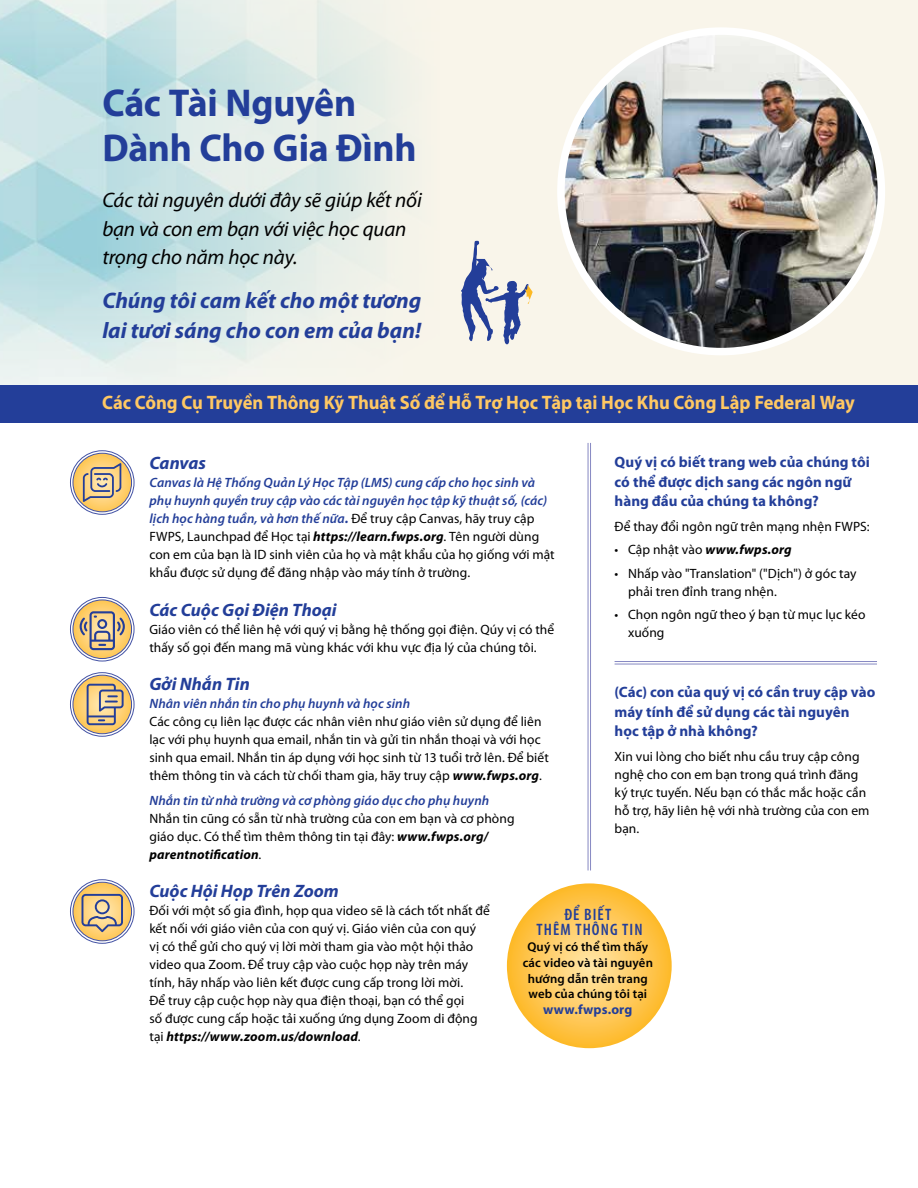
<style>
.page{position:relative;width:918px;height:1188px;background:#fff}
.page>*{position:absolute;margin:0;border:0;box-sizing:border-box;transform-origin:0 0}
.t1{font:700 39px/45px "Myriad Pro";letter-spacing:-.01em;color:#233e99}
.t2{font:italic 700 22.5px/30px "Myriad Pro";color:#233e99}
.t3{font:italic 21px/28.5px "Myriad Pro";letter-spacing:-.01em;color:#000}
.t4{font:700 19.5px "Myriad Pro";letter-spacing:-.005em;color:#ffc863;scale:.95 1}
.t5{font:italic 700 18px "Myriad Pro";color:#233e99}
.t6{font:600 condensed 16.65px/15.8px "Myriad Pro";letter-spacing:.065em;color:#233e99;text-align:center}
.t7{font:700 15px/19.5px "Myriad Pro";letter-spacing:.005em;color:#233e99}
.t8{font:13.5px/18px "Myriad Pro";letter-spacing:.005em;color:#000}
.t9{font:italic 600 13.5px "Myriad Pro";letter-spacing:.005em;color:#233e99}
.t10{font:italic 700 13.5px "Myriad Pro";letter-spacing:.01em;color:#000}
.t11{font:700 13.5px "Myriad Pro";letter-spacing:.01em;color:#233e99}
.t12{font:600 12.75px/15.8px "Myriad Pro";letter-spacing:.01em;color:#000;text-align:center}
.s1{font-weight:400;font-style:normal}
.s2{font-weight:600;font-style:italic;color:#233e99}
.s3{font-weight:700;font-style:italic;color:#233e99}
.s4{font-weight:700;font-style:italic}
</style>
<div class="page">
<hr style="left:917px;top:387px;width:1px;height:801px;background:#f9f5ea">
<div style="left:0;top:0;width:918px;height:387px;background:#f9f5ea"></div>
<img style="left:0;top:0;width:692px;height:385px">
<hr style="left:590px;top:443px;width:1px;height:427px;background:#8688c2">
<hr style="left:588px;top:443px;width:1px;height:427px;background:#8688c2">
<div style="left:0;top:385px;width:918px;height:38px;background:#233e99"></div>
<svg style="left:507px;top:883px;width:165px;height:165px;background:#fec857"></svg>
<hr style="left:615px;top:664px;width:262px;height:1px;background:#8688c2">
<hr style="left:615px;top:661px;width:262px;height:1px;background:#8688c2">
<svg style="left:461px;top:240px;width:72px;height:105px"></svg>
<svg style="left:73px;top:675px;width:59px;height:59px"></svg>
<div style="left:70px;top:672px;width:64px;height:65px;border:1px solid #4352a4;border-radius:50%"></div>
<div style="left:73px;top:675px;width:59px;height:59px;border:1px solid #4352a4;border-radius:50%"></div>
<svg style="left:87px;top:684px;width:37px;height:41px;background:#bda98c"></svg>
<svg style="left:73px;top:882px;width:59px;height:59px"></svg>
<div style="left:70px;top:879px;width:64px;height:65px;border:1px solid #4352a4;border-radius:50%"></div>
<div style="left:73px;top:882px;width:59px;height:59px;border:1px solid #4352a4;border-radius:50%"></div>
<svg style="left:82px;top:894px;width:41px;height:38px;background:#c5af8b"></svg>
<svg style="left:73px;top:600px;width:59px;height:59px"></svg>
<div style="left:70px;top:597px;width:64px;height:64px;border:1px solid #4352a4;border-radius:50%"></div>
<div style="left:73px;top:600px;width:59px;height:59px;border:1px solid #4352a4;border-radius:50%"></div>
<svg style="left:80px;top:611px;width:45px;height:39px;background:#baa688"></svg>
<svg style="left:73px;top:453px;width:59px;height:59px"></svg>
<div style="left:70px;top:450px;width:64px;height:65px;border:1px solid #4352a4;border-radius:50%"></div>
<div style="left:73px;top:453px;width:59px;height:59px;border:1px solid #4352a4;border-radius:50%"></div>
<svg style="left:83px;top:463px;width:38px;height:39px"></svg>
<img style="left:561px;top:31px;width:320px;height:321px;border-radius:160px">
<div style="left:557px;top:27px;width:328px;height:328px;border:8px solid #fff;border-radius:50%"></div>
<h1 class="t1" style="left:102px;top:79px;width:316px">Các Tài Nguyên<br>Dành Cho Gia Đình</h1>
<h3 class="t3" style="left:102px;top:186px;width:321px">Các tài nguyên dưới đây sẽ giúp kết nối bạn và con em bạn với việc học quan trọng cho năm học này.</h3>
<h2 class="t2" style="left:102px;top:284px;width:320px">Chúng tôi cam kết cho một tương lai tươi sáng cho con em của bạn!</h2>
<h3 class="t4" style="left:102px;top:390px;width:794px">Các Công Cụ Truyền Thông Kỹ Thuật Số để Hỗ Trợ Học Tập tại Học Khu Công Lập Federal Way</h3>
<p class="t7" style="left:615px;top:452px;width:257px">Quý vị có biết trang web của chúng tôi có thể được dịch sang các ngôn ngữ hàng đầu của chúng ta không?</p>
<p class="t8" style="left:615px;top:517px;width:256px">Để thay đổi ngôn ngữ trên mạng nhện FWPS:</p>
<p class="t10" style="left:615px;top:541px;width:179px"><span class="s1">• Cập nhật vào</span> www.fwps.org</p>
<p class="t8" style="left:628px;top:564px;width:230px;text-indent:-14px">• Nhấp vào "Translation" ("Dịch") ở góc tay phải tren đỉnh trang nhện.</p>
<p class="t8" style="left:628px;top:605px;width:239px;text-indent:-14px">• Chọn ngôn ngữ theo ý bạn từ mục lục kéo xuống</p>
<h3 class="t5" style="left:149px;top:452px;width:58px">Canvas</h3>
<p class="t8" style="left:149px;top:474px;width:407px"><span class="s2">Canvas là Hệ Thống Quản Lý Học Tập (LMS) cung cấp cho học sinh và phụ huynh quyền truy cập vào các tài nguyên học tập kỹ thuật số, (các) lịch học hàng tuần, và hơn thế nữa</span><span class="s3">.</span> Để truy cập Canvas, hãy truy cập FWPS, Launchpad để Học tại <span class="s4">https://learn.fwps.org</span>. Tên người dùng con em của bạn là ID sinh viên của họ và mật khẩu của họ giống với mật khẩu được sử dụng để đăng nhập vào máy tính ở trường.</p>
<h3 class="t5" style="left:149px;top:598px;width:189px">Các Cuộc Gọi Điện Thoại</h3>
<p class="t8" style="left:149px;top:620px;width:406px">Giáo viên có thể liên hệ với quý vị bằng hệ thống gọi điện. Qúy vị có thể thấy số gọi đến mang mã vùng khác với khu vực địa lý của chúng tôi.</p>
<h3 class="t5" style="left:149px;top:672px;width:102px">Gởi Nhắn Tin</h3>
<p class="t9" style="left:149px;top:695px;width:262px">Nhân viên nhắn tin cho phụ huynh và học sinh</p>
<p class="t8" style="left:149px;top:712px;width:401px">Các công cụ liên lạc được các nhân viên như giáo viên sử dụng để liên lạc với phụ huynh qua email, nhắn tin và gửi tin nhắn thoại và với học sinh qua email. Nhắn tin áp dụng với học sinh từ 13 tuổi trở lên. Để biết thêm thông tin và cách từ chối tham gia, hãy truy cập <span class="s4">www.fwps.org</span>.</p>
<p class="t9" style="left:149px;top:791px;width:341px">Nhắn tin từ nhà trường và cơ phòng giáo dục cho phụ huynh</p>
<p class="t8" style="left:149px;top:809px;width:367px">Nhắn tin cũng có sẵn từ nhà trường của con em bạn và cơ phòng giáo dục. Có thể tìm thêm thông tin tại đây: <span class="s4">www.fwps.org/ parentnotification</span>.</p>
<h3 class="t5" style="left:149px;top:879px;width:191px">Cuộc Hội Họp Trên Zoom</h3>
<p class="t8" style="left:149px;top:901px;width:342px">Đối với một số gia đình, họp qua video sẽ là cách tốt nhất để kết nối với giáo viên của con quý vị. Giáo viên của con quý<br>vị có thể gửi cho quý vị lời mời tham gia vào một hội thảo video qua Zoom. Để truy cập vào cuộc họp này trên máy tính, hãy nhấp vào liên kết được cung cấp trong lời mời.<br>Để truy cập cuộc họp này qua điện thoại, bạn có thể gọi<br>số được cung cấp hoặc tải xuống ứng dụng Zoom di động tại <span class="s4">https://www.zoom.us/download</span>.</p>
<p class="t7" style="left:615px;top:682px;width:262px">(Các) con của quý vị có cần truy cập vào máy tính để sử dụng các tài nguyên học tập ở nhà không?</p>
<p class="t8" style="left:615px;top:747px;width:256px">Xin vui lòng cho biết nhu cầu truy cập công nghệ cho con em bạn trong quá trình đăng ký trực tuyến. Nếu bạn có thắc mắc hoặc cần hỗ trợ, hãy liên hệ với nhà trường của con em bạn.</p>
<p class="t6" style="left:537px;top:906px;width:107px">ĐỂ BIẾT<br>THÊM THÔNG TIN</p>
<p class="t12" style="left:523px;top:939px;width:132px">Quý vị có thể tìm thấy các video và tài nguyên hướng dẫn trên trang web của chúng tôi tại</p>
<p class="t11" style="left:543px;top:1001px;width:91px">www.fwps.org</p>
</div>
